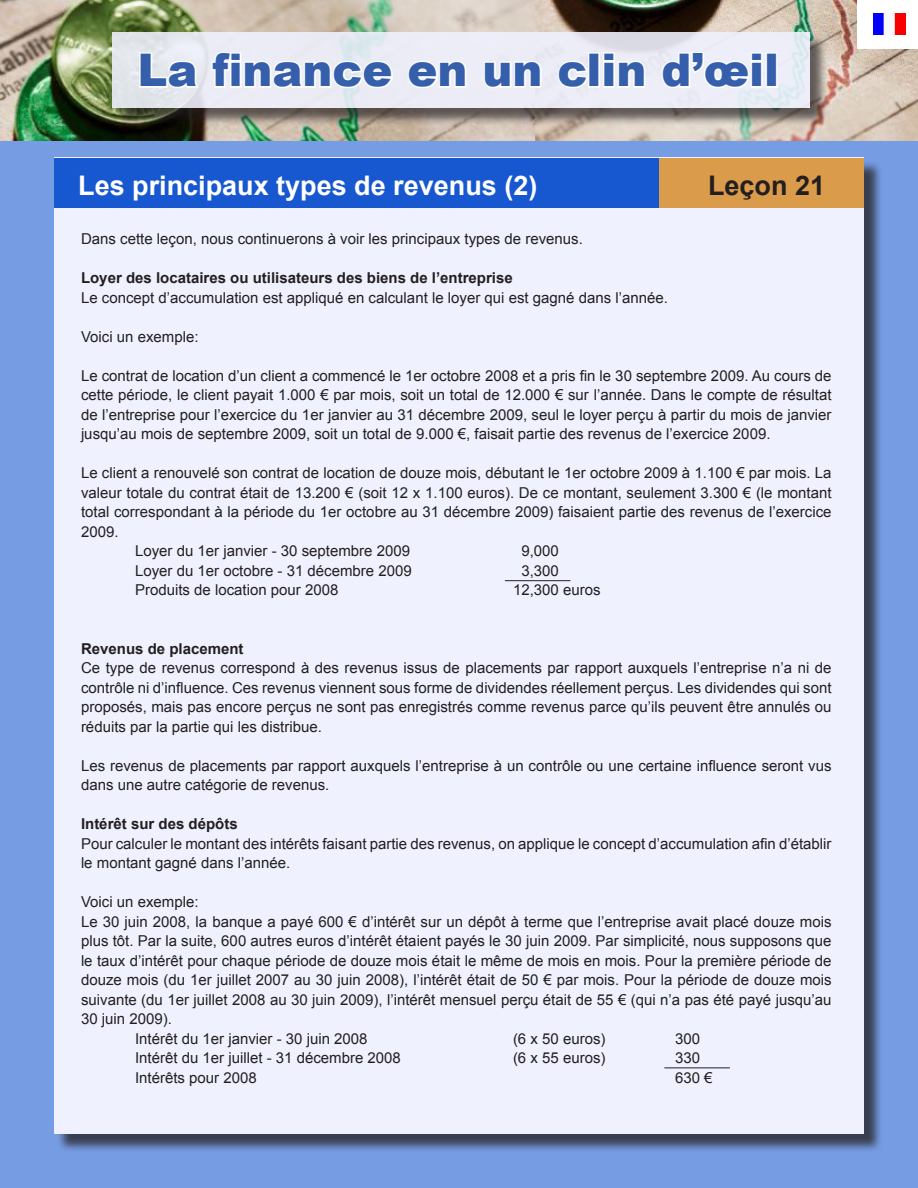
<style>
.page{position:relative;width:918px;height:1188px;background:#fff}
.page>*{position:absolute;margin:0;border:0;box-sizing:border-box;transform-origin:0 0}
.t1{font:900 45px "Arial";color:#355eab}
.t2{font:700 27px "Arial";color:#fff}
.t3{font:700 27px "Arial";color:#231f20}
.t4{font:15px/19.5px "Arial";color:#231f20;text-align:justify}
.t5{font:700 15px "Arial";color:#231f20}
</style>
<div class="page">
<div style="left:0;top:139px;width:918px;height:1049px;background:#769ce3"></div>
<div style="left:56px;top:160px;width:827px;height:992px;background:#231f20;opacity:.75"></div>
<div style="left:54px;top:158px;width:810px;height:976px;background:#eff1fe"></div>
<div style="left:54px;top:158px;width:608px;height:50px;background:#1758d0"></div>
<div style="left:659px;top:158px;width:205px;height:50px;background:#da9b4b"></div>
<img style="left:0;top:0;width:918px;height:141px">
<div style="left:115px;top:34px;width:714px;height:92px;background:#231f20;opacity:.75"></div>
<svg style="left:112px;top:32px;width:698px;height:75px;background:#e8eaf3"></svg>
<svg style="left:138px;top:51px;width:63px;height:39px"></svg>
<svg style="left:210px;top:50px;width:186px;height:40px"></svg>
<svg style="left:406px;top:59px;width:62px;height:31px"></svg>
<svg style="left:482px;top:59px;width:61px;height:31px"></svg>
<svg style="left:556px;top:59px;width:34px;height:31px"></svg>
<div style="left:588px;top:52px;width:12px;height:36px;border:3px solid #fff"></div>
<svg style="left:602px;top:51px;width:45px;height:38px"></svg>
<svg style="left:660px;top:50px;width:104px;height:40px"></svg>
<div style="left:766px;top:52px;width:12px;height:36px;border:3px solid #fff"></div>
<div style="left:858px;top:0;width:60px;height:49px;background:#fff"></div>
<img style="left:873px;top:14px;width:32px;height:21px">
<hr style="left:505px;top:580px;width:65px;height:1px;background:#231f20">
<hr style="left:665px;top:1068px;width:65px;height:1px;background:#231f20">
<p class="t1" style="left:137px;top:37px;width:643px">La finance en un clin d’œil</p>
<p class="t2" style="left:78px;top:167px;width:461px">Les principaux types de revenus (2)</p>
<p class="t3" style="left:708px;top:167px;width:119px">Leçon 21</p>
<p class="t4" style="left:81px;top:230px;width:503px">Dans cette leçon, nous continuerons à voir les principaux types de revenus.</p>
<p class="t5" style="left:81px;top:268px;width:433px">Loyer des locataires ou utilisateurs des biens de l’entreprise</p>
<p class="t4" style="left:81px;top:288px;width:588px">Le concept d’accumulation est appliqué en calculant le loyer qui est gagné dans l’année.</p>
<p class="t4" style="left:81px;top:327px;width:119px">Voici un exemple:</p>
<p class="t4" style="left:81px;top:366px;width:752px">Le contrat de location d’un client a commencé le 1er octobre 2008 et a pris fin le 30 septembre 2009. Au cours de cette période, le client payait 1.000 € par mois, soit un total de 12.000 € sur l’année. Dans le compte de résultat de l’entreprise pour l’exercice du 1er janvier au 31 décembre 2009, seul le loyer perçu à partir du mois de janvier jusqu’au mois de septembre 2009, soit un total de 9.000 €, faisait partie des revenus de l’exercice 2009.</p>
<p class="t4" style="left:81px;top:464px;width:752px">Le client a renouvelé son contrat de location de douze mois, débutant le 1er octobre 2009 à 1.100 € par mois. La valeur totale du contrat était de 13.200 € (soit 12 x 1.100 euros). De ce montant, seulement 3.300 € (le montant total correspondant à la période du 1er octobre au 31 décembre 2009) faisaient partie des revenus de l’exercice 2009.</p>
<p class="t4" style="left:135px;top:542px;width:277px">Loyer du 1er janvier - 30 septembre 2009</p>
<p class="t4" style="left:521px;top:542px;width:39px">9,000</p>
<p class="t4" style="left:135px;top:561px;width:278px">Loyer du 1er octobre - 31 décembre 2009</p>
<p class="t4" style="left:521px;top:561px;width:39px">3,300</p>
<p class="t4" style="left:135px;top:581px;width:205px">Produits de location pour 2008</p>
<p class="t4" style="left:513px;top:581px;width:89px">12,300 euros</p>
<p class="t5" style="left:81px;top:639px;width:164px">Revenus de placement</p>
<p class="t4" style="left:81px;top:659px;width:752px">Ce type de revenus correspond à des revenus issus de placements par rapport auxquels l’entreprise n’a ni de contrôle ni d’influence. Ces revenus viennent sous forme de dividendes réellement perçus. Les dividendes qui sont proposés, mais pas encore perçus ne sont pas enregistrés comme revenus parce qu’ils peuvent être annulés ou réduits par la partie qui les distribue.</p>
<p class="t4" style="left:81px;top:756px;width:752px">Les revenus de placements par rapport auxquels l’entreprise à un contrôle ou une certaine influence seront vus dans une autre catégorie de revenus.</p>
<p class="t5" style="left:81px;top:814px;width:158px">Intérêt sur des dépôts</p>
<p class="t4" style="left:81px;top:834px;width:752px">Pour calculer le montant des intérêts faisant partie des revenus, on applique le concept d’accumulation afin d’établir le montant gagné dans l’année.</p>
<p class="t4" style="left:81px;top:893px;width:119px">Voici un exemple:</p>
<p class="t4" style="left:81px;top:912px;width:752px">Le 30 juin 2008, la banque a payé 600 € d’intérêt sur un dépôt à terme que l’entreprise avait placé douze mois plus tôt. Par la suite, 600 autres euros d’intérêt étaient payés le 30 juin 2009. Par simplicité, nous supposons que le taux d’intérêt pour chaque période de douze mois était le même de mois en mois. Pour la première période de douze mois (du 1er juillet 2007 au 30 juin 2008), l’intérêt était de 50 € par mois. Pour la période de douze mois suivante (du 1er juillet 2008 au 30 juin 2009), l’intérêt mensuel perçu était de 55 € (qui n’a pas été payé jusqu’au 30 juin 2009).</p>
<p class="t4" style="left:135px;top:1029px;width:234px">Intérêt du 1er janvier - 30 juin 2008</p>
<p class="t4" style="left:513px;top:1029px;width:94px">(6 x 50 euros)</p>
<p class="t4" style="left:675px;top:1029px;width:27px">300</p>
<p class="t4" style="left:135px;top:1049px;width:267px">Intérêt du 1er juillet - 31 décembre 2008</p>
<p class="t4" style="left:513px;top:1049px;width:94px">(6 x 55 euros)</p>
<p class="t4" style="left:675px;top:1049px;width:27px">330</p>
<p class="t4" style="left:135px;top:1068px;width:123px">Intérêts pour 2008</p>
<p class="t4" style="left:675px;top:1068px;width:39px">630 €</p>
</div>
